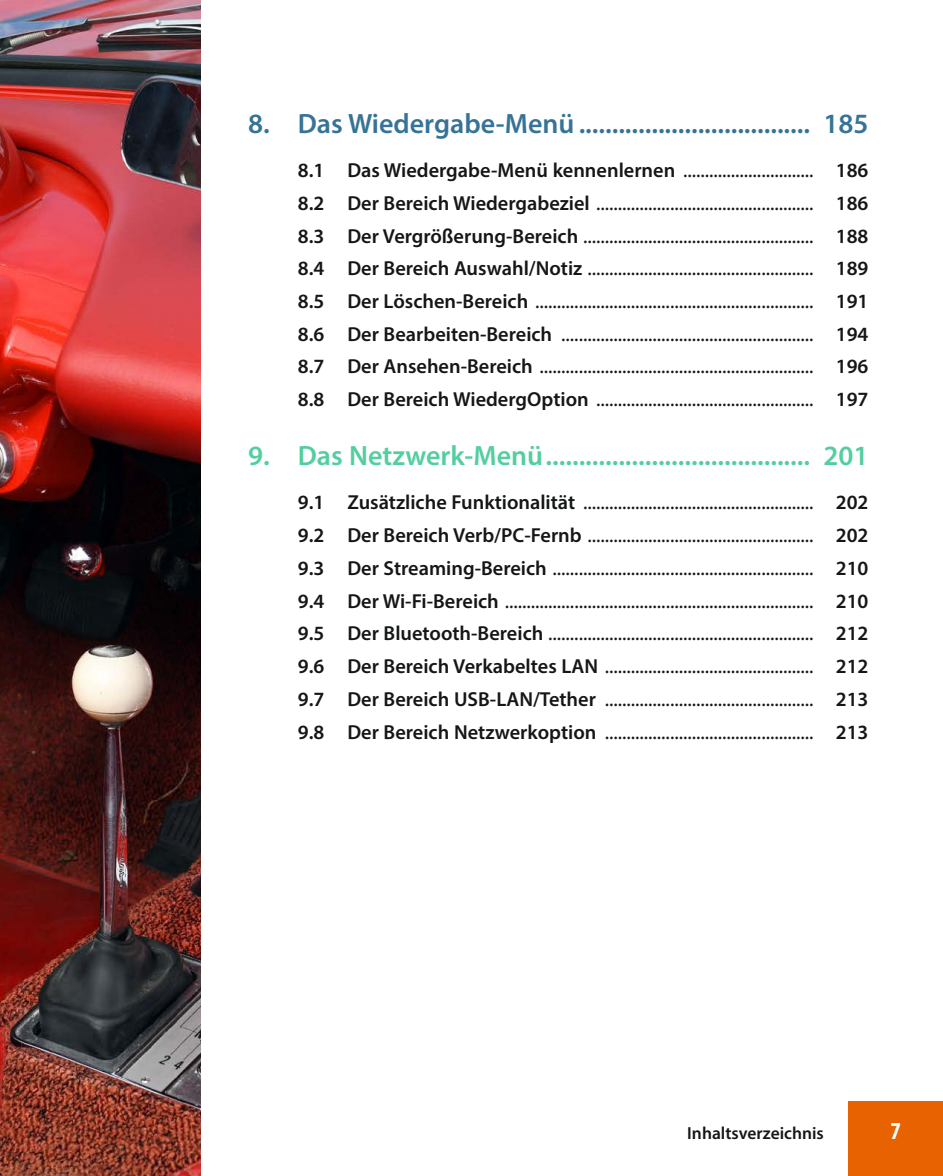
<style>
.page{position:relative;width:943px;height:1176px;background:#fff}
.page>*{position:absolute;margin:0;border:0;box-sizing:border-box;transform-origin:0 0}
.t1{font:600 28px "Myriad Pro";color:#54cea1}
.t2{font:600 28px "Myriad Pro";color:#367396}
.t3{font:700 condensed 24.5px "Myriad Pro";color:#fff}
.t4{font:21px "Myriad Pro";color:#151616}
.t5{font:600 20.3px "Myriad Pro";color:#151616}
.t6{font:600 17.5px "Myriad Pro";color:#151616}
.s1{font-weight:400;font-size:21px}
.s2{font-weight:600;font-size:20.3px}
</style>
<div class="page">
<div style="left:848px;top:1101px;width:95px;height:75px;background:#e86202"></div>
<img style="left:0;top:0;width:201px;height:1176px">
<p class="t2" style="left:248px;top:105px;width:622px">8. Das Wiedergabe-Menü ................................... 185</p>
<p class="t5" style="left:298px;top:157px;width:572px">8.1 Das Wiedergabe-Menü kennenlernen <span class="s1">..............................</span> 186</p>
<p class="t4" style="left:298px;top:190px;width:572px"><span class="s2">8.2 Der Bereich Wiedergabeziel</span> .................................................. <span class="s2">186</span></p>
<p class="t4" style="left:298px;top:222px;width:572px"><span class="s2">8.3 Der Vergrößerung-Bereich</span> ..................................................... <span class="s2">188</span></p>
<p class="t4" style="left:298px;top:255px;width:572px"><span class="s2">8.4 Der Bereich Auswahl/Notiz</span> .................................................... <span class="s2">189</span></p>
<p class="t4" style="left:298px;top:288px;width:572px"><span class="s2">8.5 Der Löschen-Bereich</span> ................................................................ <span class="s2">191</span></p>
<p class="t4" style="left:298px;top:321px;width:572px"><span class="s2">8.6 Der Bearbeiten-Bereich</span> .......................................................... <span class="s2">194</span></p>
<p class="t4" style="left:298px;top:353px;width:572px"><span class="s2">8.7 Der Ansehen-Bereich</span> ............................................................... <span class="s2">196</span></p>
<p class="t4" style="left:298px;top:386px;width:572px"><span class="s2">8.8 Der Bereich WiedergOption</span> .................................................. <span class="s2">197</span></p>
<p class="t1" style="left:248px;top:438px;width:622px">9. Das Netzwerk-Menü........................................ 201</p>
<p class="t4" style="left:298px;top:489px;width:572px"><span class="s2">9.1 Zusätzliche Funktionalität</span> ..................................................... <span class="s2">202</span></p>
<p class="t4" style="left:298px;top:522px;width:572px"><span class="s2">9.2 Der Bereich Verb/PC-Fernb</span> .................................................... <span class="s2">202</span></p>
<p class="t4" style="left:298px;top:555px;width:572px"><span class="s2">9.3 Der Streaming-Bereich</span> ............................................................ <span class="s2">210</span></p>
<p class="t4" style="left:298px;top:587px;width:572px"><span class="s2">9.4 Der Wi-Fi-Bereich</span> ....................................................................... <span class="s2">210</span></p>
<p class="t4" style="left:298px;top:620px;width:572px"><span class="s2">9.5 Der Bluetooth-Bereich</span> ............................................................. <span class="s2">212</span></p>
<p class="t4" style="left:298px;top:653px;width:572px"><span class="s2">9.6 Der Bereich Verkabeltes LAN</span> ................................................ <span class="s2">212</span></p>
<p class="t4" style="left:298px;top:686px;width:572px"><span class="s2">9.7 Der Bereich USB-LAN/Tether</span> ................................................ <span class="s2">213</span></p>
<p class="t4" style="left:298px;top:718px;width:572px"><span class="s2">9.8 Der Bereich Netzwerkoption</span> ................................................ <span class="s2">213</span></p>
<p class="t6" style="left:687px;top:1121px;width:138px">Inhaltsverzeichnis</p>
<p class="t3" style="left:890px;top:1115px;width:12px">7</p>
</div>
